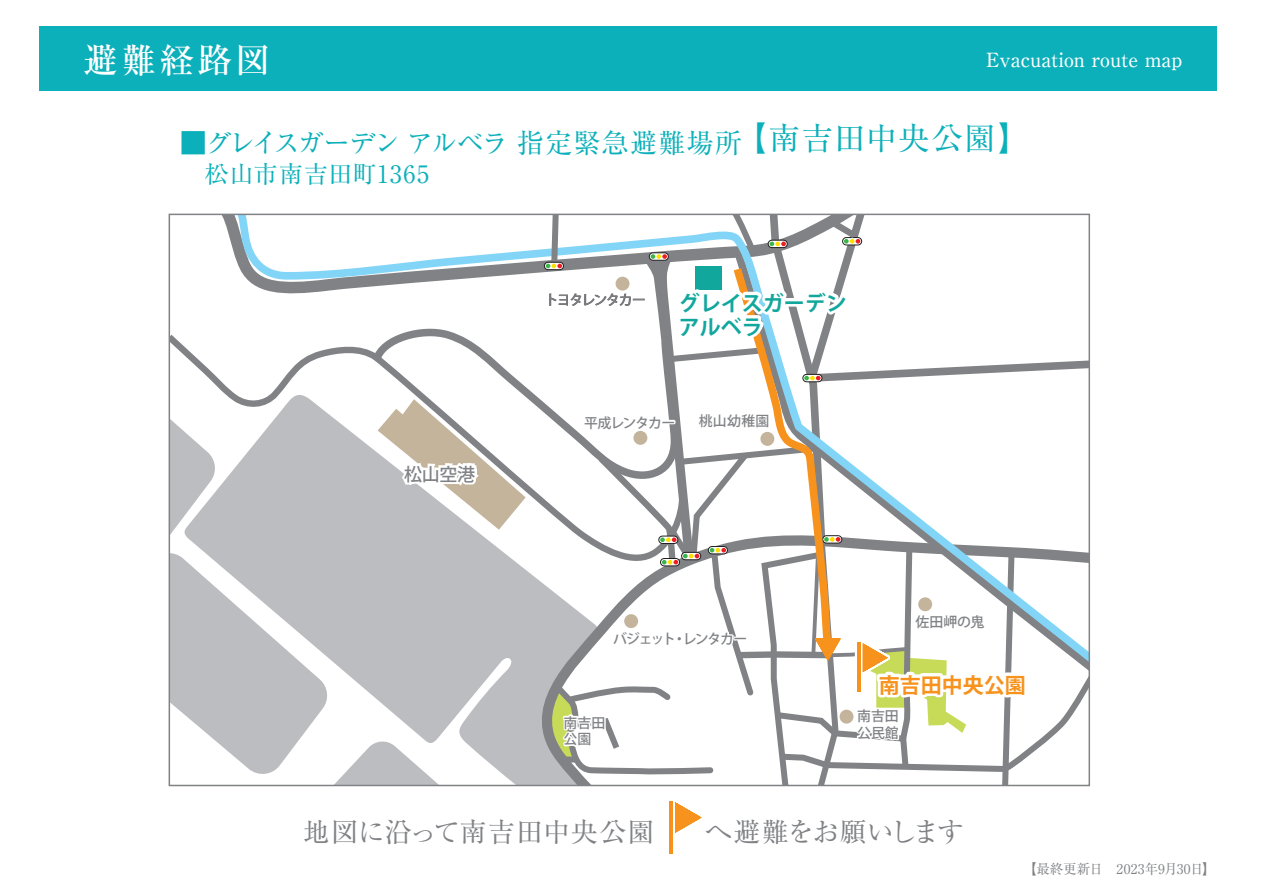
<style>
.page{position:relative;width:1263px;height:893px;background:#fff}
.page>*{position:absolute;margin:0;border:0;box-sizing:border-box;transform-origin:0 0}
.t1{font:500 34.5px "Ryumin Pro";letter-spacing:.1em;color:#fff}
.t2{font:31.5px "Ryumin Pro";letter-spacing:.04em;color:#0cb0ba}
.t3{font:27px "Ryumin Pro";letter-spacing:-.035em;color:#0cb0ba}
.t4{font:27px "Ryumin Pro";color:#808285}
.t5{font:27px "Ryumin Pro";letter-spacing:-.05em;color:#808285}
.t6{font:24px "Ryumin Pro";letter-spacing:.035em;color:#0cb0ba}
.t7{font:700 21px/24px "Koz Go Pr 6 N";color:#12a79d}
.t8{font:700 21px "Koz Go Pr 6 N";color:#f7931d}
.t9{font:500 19.5px "Ryumin Pro";color:#fff}
.t10{font:500 18px "Koz Go Pr 6 N";color:#808285}
.t11{font:500 13.95px/16.5px "Koz Go Pr 6 N";letter-spacing:-.03em;color:#808285}
.t12{font:500 13.95px "Koz Go Pr 6 N";letter-spacing:-.09em;color:#808285}
.t13{font:500 13.95px "Koz Go Pr 6 N";letter-spacing:-.09em;color:#231f20}
.t14{font:500 13.95px "Koz Go Pr 6 N";letter-spacing:-.07em;color:#808285}
.t15{font:13.5px "Ryumin Pro";letter-spacing:.005em;color:#808285}
</style>
<div class="page">
<div style="left:39px;top:26px;width:1178px;height:65px;background:#0cb0ba"></div>
<svg style="left:675px;top:802px;width:27px;height:31px"></svg>
<hr style="left:669px;top:801px;width:4px;height:53px;background:#f7931d">
<svg style="left:223px;top:217px;width:321px;height:474px"></svg>
<svg style="left:172px;top:324px;width:354px;height:459px"></svg>
<svg style="left:544px;top:217px;width:543px;height:566px"></svg>
<div style="left:616px;top:277px;width:13px;height:14px;background:#c3b49b;border-radius:50%"></div>
<div style="left:633px;top:431px;width:14px;height:14px;background:#c3b49b;border-radius:50%"></div>
<div style="left:760px;top:432px;width:14px;height:14px;background:#c3b49b;border-radius:50%"></div>
<div style="left:918px;top:597px;width:14px;height:14px;background:#c3b49b;border-radius:50%"></div>
<div style="left:624px;top:614px;width:14px;height:14px;background:#c3b49b;border-radius:50%"></div>
<div style="left:839px;top:710px;width:14px;height:14px;background:#c3b49b;border-radius:50%"></div>
<p class="t1" style="left:84px;top:33px;width:188px">避難経路図</p>
<p class="t9" style="left:986px;top:44px;width:198px">Evacuation route map</p>
<p class="t3" style="left:180px;top:122px;width:564px">■グレイスガーデン アルベラ 指定緊急避難場所</p>
<p class="t6" style="left:205px;top:155px;width:226px">松山市南吉田町1365</p>
<p class="t2" style="left:735px;top:114px;width:296px">【南吉田中央公園】</p>
<p class="t13" style="left:545px;top:292px;width:103px">トヨタレンタカー</p>
<p class="t7" style="left:679px;top:291px;width:169px">グレイスガーデンアルベラ</p>
<p class="t10" style="left:404px;top:464px;width:73px">松山空港</p>
<p class="t14" style="left:584px;top:415px;width:93px">平成レンタカー</p>
<p class="t11" style="left:699px;top:413px;width:72px">桃山幼稚園</p>
<p class="t12" style="left:613px;top:631px;width:136px">バジェット・レンタカー</p>
<p class="t11" style="left:564px;top:715px;width:43px">南吉田公園</p>
<p class="t11" style="left:915px;top:613px;width:70px">佐田岬の鬼</p>
<p class="t8" style="left:879px;top:673px;width:148px">南吉田中央公園</p>
<p class="t11" style="left:857px;top:708px;width:43px">南吉田公民館</p>
<p class="t4" style="left:303px;top:811px;width:353px">地図に沿って南吉田中央公園</p>
<p class="t5" style="left:705px;top:811px;width:260px">へ避難をお願いします</p>
<p class="t15" style="left:1023px;top:858px;width:194px">【最終更新日　2023年9月30日】</p>
</div>
